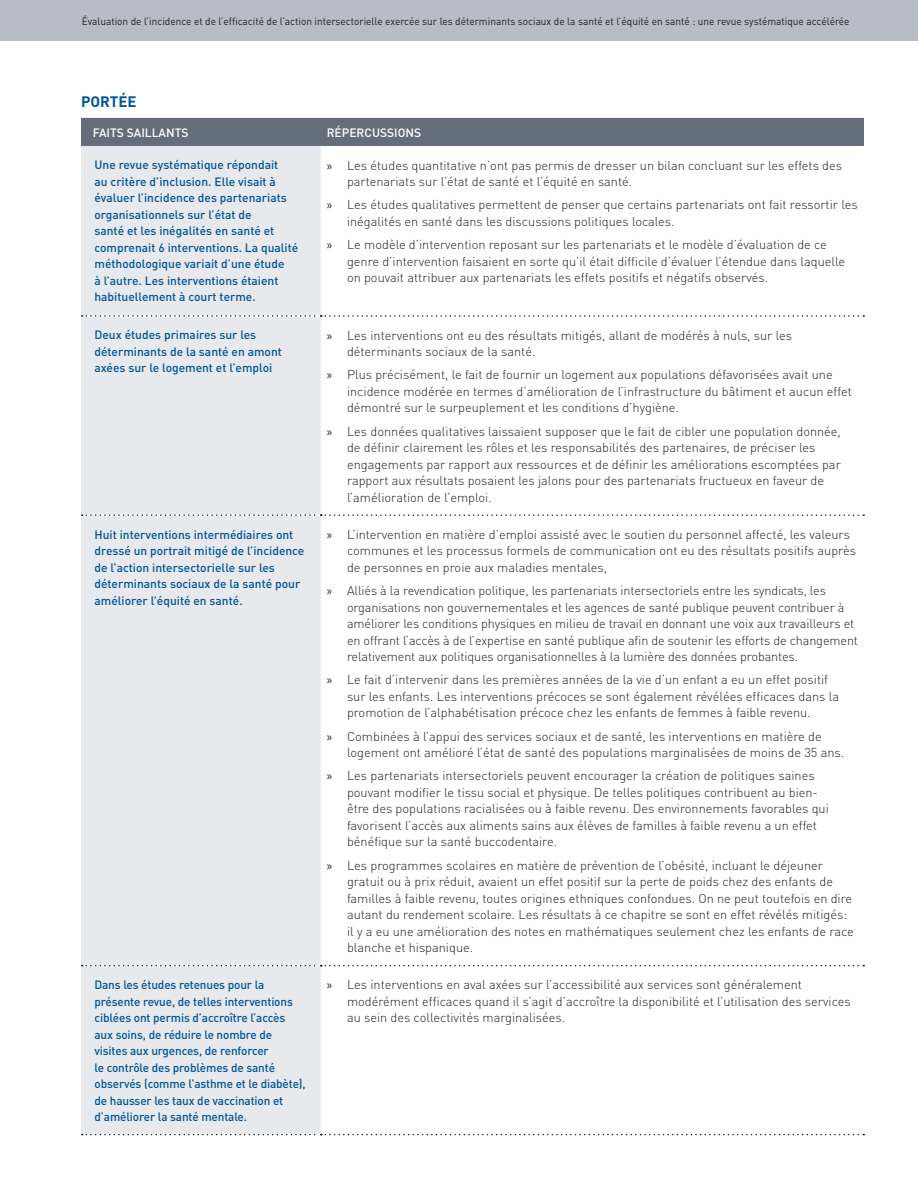
<style>
.page{position:relative;width:918px;height:1188px;background:#fff}
.page>*{position:absolute;margin:0;border:0;box-sizing:border-box;transform-origin:0 0}
.t1{font:700 15px "DIN";color:#005697}
.t2{font:300 12.75px/16.5px "DIN";color:#231f20}
.t3{font:500 12px/16.5px "DIN";color:#005697}
.t4{font:500 12px "DIN";letter-spacing:.095em;color:#fff}
.t5{font:10.5px "DIN";color:#231f20;scale:.96 1}
.s1{font-family:"Myriad Pro";font-weight:400}
</style>
<div class="page">
<div style="left:81px;top:118px;width:783px;height:28px;background:#646e7b"></div>
<div style="left:81px;top:146px;width:240px;height:989px;background:#e7e9ec"></div>
<svg style="left:82px;top:514px;width:782px;height:2px"></svg>
<svg style="left:82px;top:965px;width:782px;height:1px"></svg>
<svg style="left:82px;top:1134px;width:782px;height:1px"></svg>
<svg style="left:82px;top:315px;width:782px;height:2px"></svg>
<div style="left:0;top:0;width:918px;height:41px;background:#b7bdc6"></div>
<p class="t5" style="left:82px;top:15px;width:801px">Évaluation de l’incidence et de l’efficacité de l’action intersectorielle exercée sur les déterminants sociaux de la santé et l’équité en santé : une revue systématique accélérée</p>
<p class="t1" style="left:81px;top:92px;width:57px">PORTÉE</p>
<p class="t4" style="left:93px;top:125px;width:96px">Faits saillants</p>
<p class="t4" style="left:327px;top:125px;width:87px">Répercussions</p>
<p class="t3" style="left:94px;top:156px;width:205px">U ne revue systématique répondait<br>au critère d’inclusion. Elle visait à évaluer l’incidence des partenariats organisationnels sur l’état de<br>santé et les inégalités en santé et comprenait 6 interventions. La qualité méthodologique variait d’une étude<br>à l’autre. Les interventions étaient habituellement à court terme.</p>
<p class="t2" style="left:347px;top:157px;width:497px;text-indent:-20px"><span class="s1">»</span> Les études quantitative n’ont pas permis de dresser un bilan concluant sur les effets des partenariats sur l’état de santé et l’équité en santé.</p>
<p class="t2" style="left:347px;top:197px;width:512px;text-indent:-20px"><span class="s1">»</span> Les études qualitatives permettent de penser que certains partenariats ont fait ressortir les inégalités en santé dans les discussions politiques locales.</p>
<p class="t2" style="left:347px;top:236px;width:500px;text-indent:-20px"><span class="s1">»</span> Le modèle d’intervention reposant sur les partenariats et le modèle d’évaluation de ce genre d’intervention faisaient en sorte qu’il était difficile d’évaluer l’étendue dans laquelle on pouvait attribuer aux partenariats les effets positifs et négatifs observés.</p>
<p class="t3" style="left:94px;top:326px;width:189px">Deux études primaires sur les déterminants de la santé en amont axées sur le logement et l’emploi</p>
<p class="t2" style="left:347px;top:327px;width:447px;text-indent:-20px"><span class="s1">»</span> Les interventions ont eu des résultats mitigés, allant de modérés à nuls, sur les déterminants sociaux de la santé.</p>
<p class="t2" style="left:347px;top:366px;width:506px;text-indent:-20px"><span class="s1">»</span> Plus précisément, le fait de fournir un logement aux populations défavorisées avait une incidence modérée en termes d’amélioration de l’infrastructure du bâtiment et aucun effet démontré sur le surpeuplement et les conditions d’hygiène.</p>
<p class="t2" style="left:347px;top:423px;width:495px;text-indent:-20px"><span class="s1">»</span> Les données qualitatives laissaient supposer que le fait de cibler une population donnée, de définir clairement les rôles et les responsabilités des partenaires, de préciser les engagements par rapport aux ressources et de définir les améliorations escomptées par rapport aux résultats posaient les jalons pour des partenariats fructueux en faveur de l’amélioration de l’emploi.</p>
<p class="t3" style="left:94px;top:526px;width:211px">H uit interventions intermédiaires ont dressé un portrait mitigé de l’incidence de l’action intersectorielle sur les déterminants sociaux de la santé pour améliorer l’équité en santé.</p>
<p class="t2" style="left:347px;top:526px;width:510px;text-indent:-20px"><span class="s1">»</span> L’intervention en matière d’emploi assisté avec le soutien du personnel affecté, les valeurs communes et les processus formels de communication ont eu des résultats positifs auprès de personnes en proie aux maladies mentales,</p>
<p class="t2" style="left:347px;top:582px;width:513px;text-indent:-20px"><span class="s1">»</span> Alliés à la revendication politique, les partenariats intersectoriels entre les syndicats, les organisations non gouvernementales et les agences de santé publique peuvent contribuer à améliorer les conditions physiques en milieu de travail en donnant une voix aux travailleurs et en offrant l’accès à de l’expertise en santé publique afin de soutenir les efforts de changement relativement aux politiques organisationnelles à la lumière des données probantes.</p>
<p class="t2" style="left:347px;top:671px;width:494px;text-indent:-20px"><span class="s1">»</span> Le fait d’intervenir dans les premières années de la vie d’un enfant a eu un effet positif sur les enfants. Les interventions précoces se sont également révélées efficaces dans la promotion de l’alphabétisation précoce chez les enfants de femmes à faible revenu.</p>
<p class="t2" style="left:347px;top:728px;width:499px;text-indent:-20px"><span class="s1">»</span> Combinées à l’appui des services sociaux et de santé, les interventions en matière de logement ont amélioré l’état de santé des populations marginalisées de moins de 35 ans.</p>
<p class="t2" style="left:347px;top:767px;width:483px;text-indent:-20px"><span class="s1">»</span> Les partenariats intersectoriels peuvent encourager la création de politiques saines pouvant modifier le tissu social et physique. De telles politiques contribuent au bien&shy;être des populations racialisées ou à faible revenu. Des environnements favorables qui favorisent l’accès aux aliments sains aux élèves de familles à faible revenu a un effet bénéfique sur la santé buccodentaire.</p>
<p class="t2" style="left:347px;top:857px;width:508px;text-indent:-20px"><span class="s1">»</span> Les programmes scolaires en matière de prévention de l’obésité, incluant le déjeuner gratuit ou à prix réduit, avaient un effet positif sur la perte de poids chez des enfants de familles à faible revenu, toutes origines ethniques confondues. On ne peut toutefois en dire autant du rendement scolaire. Les résultats à ce chapitre se sont en effet révélés mitigés: il y a eu une amélioration des notes en mathématiques seulement chez les enfants de race blanche et hispanique.</p>
<p class="t3" style="left:94px;top:976px;width:213px">Dans les études retenues pour la présente revue, de telles interventions ciblées ont permis d’accroître l’accès aux soins, de réduire le nombre de visites aux urgences, de renforcer<br>le contrôle des problèmes de santé observés (comme l’asthme et le diabète), de hausser les taux de vaccination et d’améliorer la santé mentale.</p>
<p class="t2" style="left:347px;top:976px;width:505px;text-indent:-20px"><span class="s1">»</span> Les interventions en aval axées sur l’accessibilité aux services sont généralement modérément efficaces quand il s’agit d’accroître la disponibilité et l’utilisation des services au sein des collectivités marginalisées.</p>
</div>
